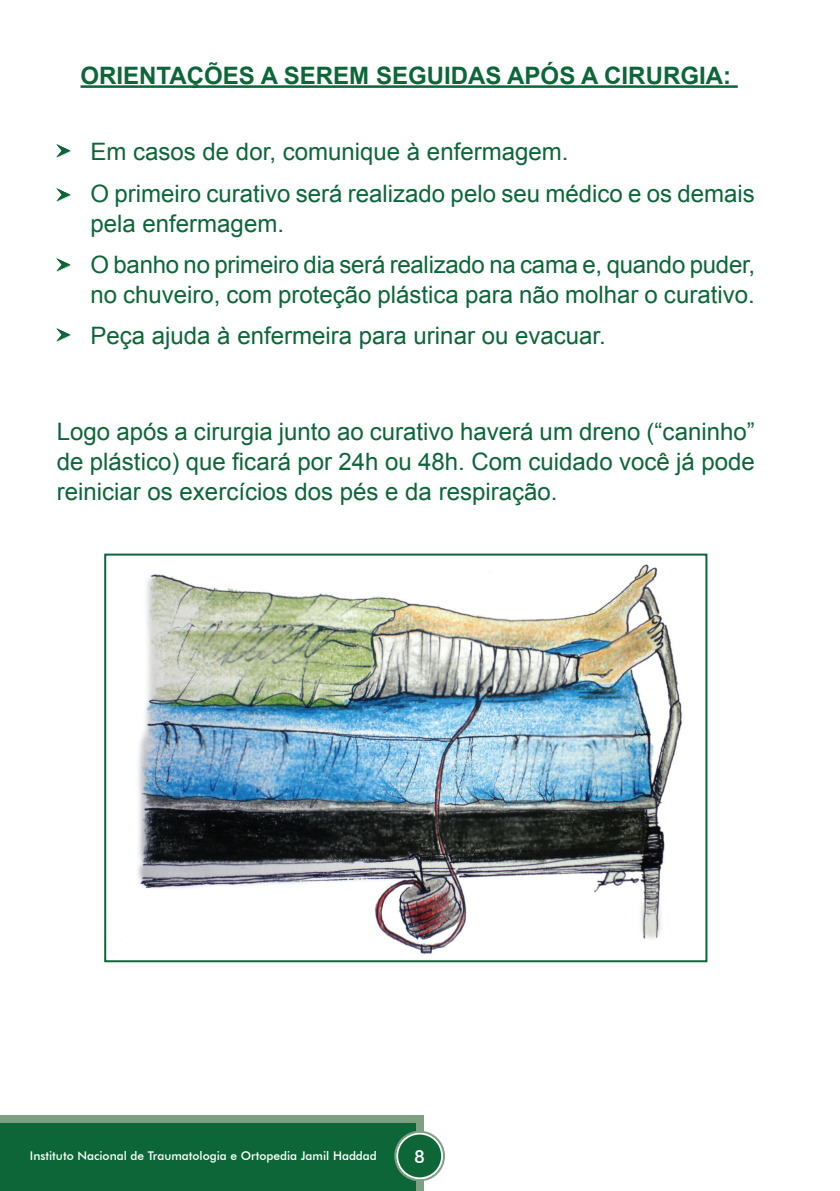
<style>
.page{position:relative;width:840px;height:1191px;background:#fff}
.page>*{position:absolute;margin:0;border:0;box-sizing:border-box;transform-origin:0 0}
.t1{font:24px/41.4px "Arial";color:#0c6638}
.t2{font:700 24px "Arial";color:#0c6638}
.t3{font:500 18px "Futura BT";color:#fff}
.t4{font:500 12px "Futura BT";color:#fff}
</style>
<div class="page">
<svg style="left:0;top:1115px;width:424px;height:76px;background:#196c40"></svg>
<div style="left:397px;top:1133px;width:45px;height:45px;background:#0c6638;border-radius:50%"></div>
<div style="left:396px;top:1132px;width:47px;height:47px;border:2px solid #fff;border-radius:50%"></div>
<div style="left:394px;top:1130px;width:51px;height:51px;border:2px solid #7f9f83;border-radius:50%"></div>
<hr style="left:80px;top:85px;width:657px;height:3px;background:#0c6638">
<img style="left:137px;top:564px;width:545px;height:390px">
<div style="left:104px;top:553px;width:603px;height:409px;border:2px solid #0c6638"></div>
<svg style="left:56px;top:144px;width:15px;height:14px"></svg>
<svg style="left:56px;top:188px;width:15px;height:14px"></svg>
<svg style="left:56px;top:258px;width:15px;height:14px"></svg>
<svg style="left:56px;top:328px;width:15px;height:14px"></svg>
<p class="t2" style="left:80px;top:60px;width:651px">ORIENTAÇÕES A SEREM SEGUIDAS APÓS A CIRURGIA:</p>
<p class="t1" style="left:90px;top:131px;width:665px">Em casos de dor, comunique à enfermagem.<br>O primeiro curativo será realizado pelo seu médico e os demais</p>
<p class="t1" style="left:90px;top:203px;width:665px">pela enfermagem.<br>O banho no primeiro dia será realizado na cama e, quando puder,</p>
<p class="t1" style="left:90px;top:274px;width:665px">no chuveiro, com proteção plástica para não molhar o curativo.<br>Peça ajuda à enfermeira para urinar ou evacuar.</p>
<p class="t1" style="left:57px;top:417px;width:699px;line-height:30px;text-align:justify">Logo após a cirurgia junto ao curativo haverá um dreno (“caninho” de plástico) que ficará por 24h ou 48h. Com cuidado você já pode reiniciar os exercícios dos pés e da respiração.</p>
<p class="t4" style="left:30px;top:1148px;width:348px">Instituto Nacional de Traumatologia e Ortopedia Jamil Haddad</p>
<p class="t3" style="left:414px;top:1145px;width:12px">8</p>
</div>
